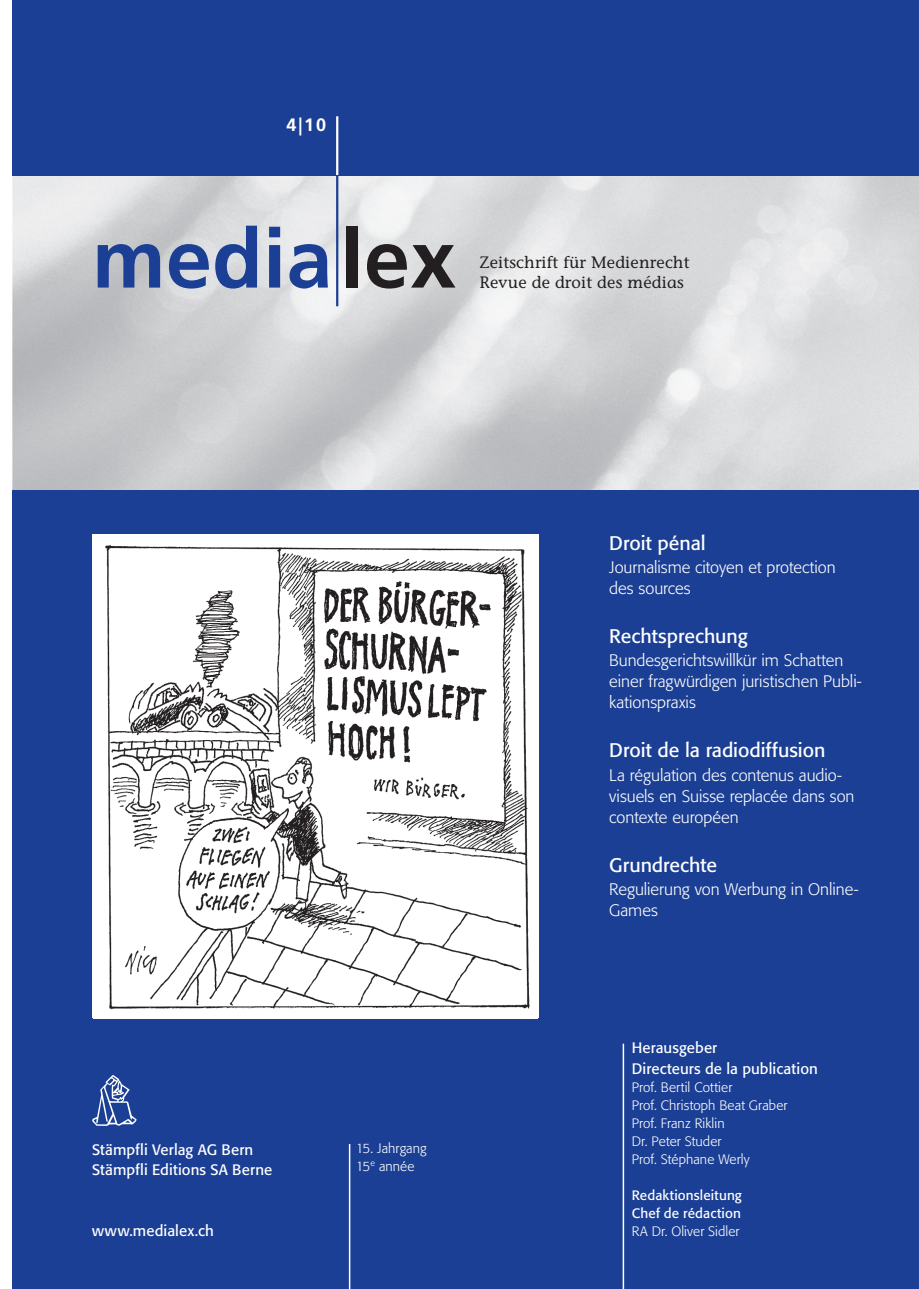
<style>
.page{position:relative;width:919px;height:1289px;background:#fff}
.page>*{position:absolute;margin:0;border:0;box-sizing:border-box;transform-origin:0 0}
.t1{font:700 82.5px "Frutiger LT Std";letter-spacing:.005em;color:#1b3f94}
.t2{font:19.5px "Formata";letter-spacing:-.005em;color:#fff}
.t3{font:700 18px "Frutiger LT Std";color:#fff}
.t4{font:300 16.5px/21px "Formata";color:#fff}
.t5{font:16.5px/19.5px "Stone Informal";letter-spacing:.01em;color:#231f20}
.t6{font:15px/20.2px "Formata";letter-spacing:.005em;color:#fff}
.t7{font:300 13.5px/18px "Formata";letter-spacing:.005em;color:#fff}
.t8{font:13.5px/18px "Formata";letter-spacing:.01em;color:#fff}
.s1{color:#231f20}
</style>
<div class="page">
<div style="left:13px;top:0;width:905px;height:175px;background:#1b3f94"></div>
<div style="left:13px;top:490px;width:905px;height:798px;background:#1b3f94"></div>
<hr style="left:336px;top:116px;width:2px;height:59px;background:#fff">
<hr style="left:336px;top:175px;width:2px;height:131px;background:#1b3f94">
<img style="left:94px;top:534px;width:443px;height:484px">
<hr style="left:349px;top:1143px;width:1px;height:145px;background:#fff">
<hr style="left:622px;top:1043px;width:2px;height:245px;background:#fff">
<svg style="left:92px;top:1075px;width:45px;height:50px"></svg>
<p class="t3" style="left:286px;top:114px;width:41px">4|10</p>
<h1 class="t1" style="left:92px;top:210px;width:365px">media<span class="s1">lex</span></h1>
<p class="t5" style="left:479px;top:252px;width:211px">Zeitschrift für Medienrecht<br>Revue de droit des médias</p>
<p class="t6" style="left:92px;top:1139px;width:182px">Stämpfli Verlag AG Bern<br>Stämpfli Editions SA Berne</p>
<p class="t6" style="left:92px;top:1220px;width:123px">www.medialex.ch</p>
<p class="t7" style="left:356px;top:1139px;width:72px">15. Jahrgang<br>15<sup>e</sup> année</p>
<p class="t2" style="left:609px;top:531px;width:98px">Droit pénal</p>
<p class="t4" style="left:609px;top:557px;width:228px">Journalisme citoyen et protection des sources</p>
<p class="t2" style="left:609px;top:624px;width:140px">Rechtsprechung</p>
<p class="t4" style="left:609px;top:650px;width:254px">Bundesgerichtswillkür im Schatten einer fragwürdigen juristischen Publi&shy;kationspraxis</p>
<p class="t2" style="left:609px;top:738px;width:218px">Droit de la radiodiffusion</p>
<p class="t4" style="left:609px;top:764px;width:247px">La régulation des contenus audio&shy;visuels en Suisse replacée dans son contexte européen</p>
<p class="t2" style="left:609px;top:852px;width:109px">Grundrechte</p>
<p class="t4" style="left:609px;top:878px;width:251px">Regulierung von Werbung in Online-<br>Games</p>
<p class="t6" style="left:631px;top:1037px;width:187px">Herausgeber<br>Directeurs de la publication</p>
<p class="t7" style="left:631px;top:1078px;width:157px">Prof. Bertil Cottier<br>Prof. Christoph Beat Graber<br>Prof. Franz Riklin<br>Dr. Peter Studer<br>Prof. Stéphane Werly</p>
<p class="t8" style="left:631px;top:1185px;width:112px">Redaktionsleitung<br>Chef de rédaction</p>
<p class="t7" style="left:631px;top:1222px;width:109px">RA Dr. Oliver Sidler</p>
</div>
